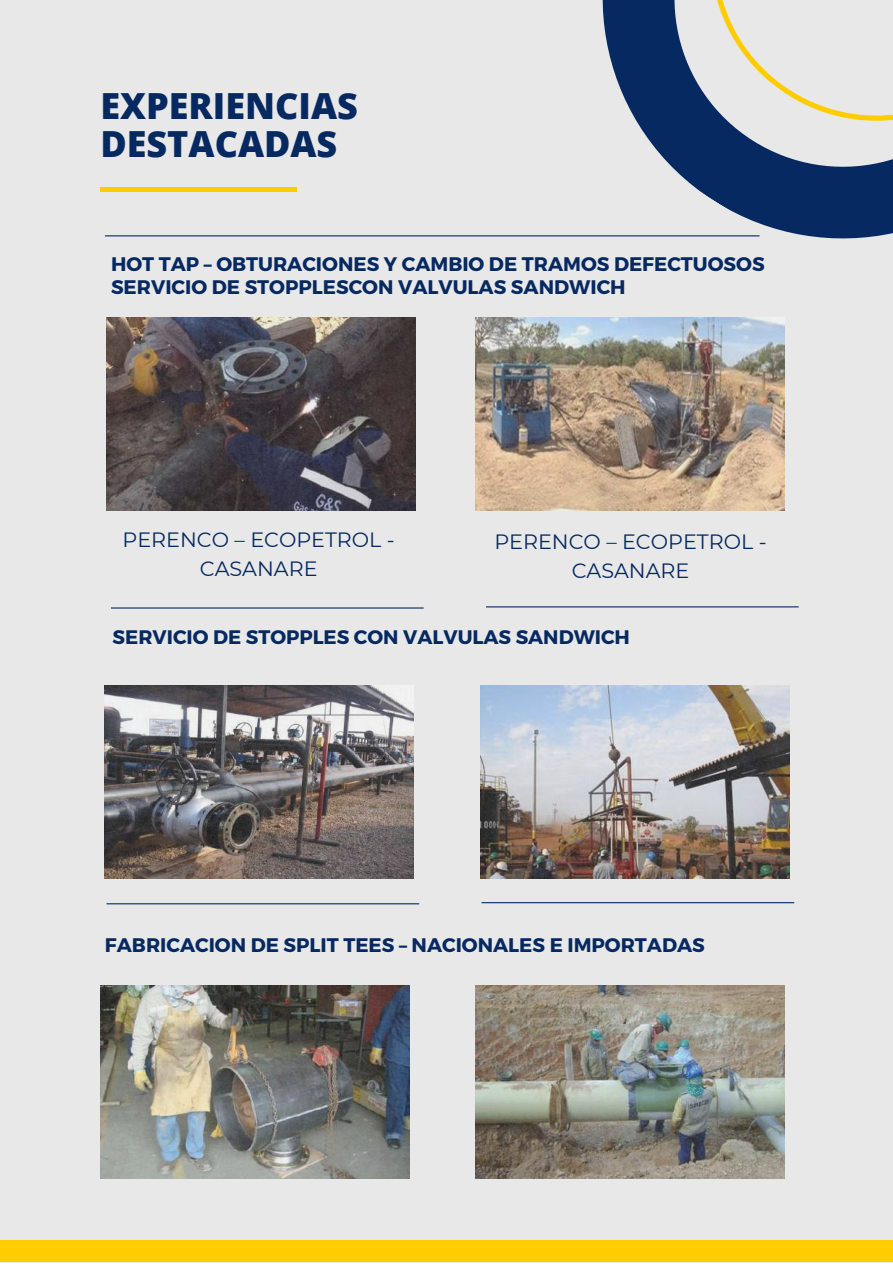
<style>
.page{position:relative;width:893px;height:1264px;background:#fff}
.page>*{position:absolute;margin:0;border:0;box-sizing:border-box;transform-origin:0 0}
.t1{font:800 36px/38.2px "Open Sans";color:#062961}
.t2{font:20.7px/29.2px "Montserrat";color:#062961;text-align:center}
.t3{font:700 19.65px/22.5px "Montserrat";color:#062961}
.t4{font:700 19.5px "Montserrat";color:#062961}
</style>
<div class="page">
<div style="left:0;top:0;width:892px;height:1262px;background:#e8e8e8"></div>
<div style="left:100px;top:187px;width:197px;height:5px;background:#fc0"></div>
<hr style="left:105px;top:235px;width:654px;height:1px;background:#062961">
<img style="left:106px;top:317px;width:309px;height:193px">
<img style="left:476px;top:317px;width:308px;height:193px">
<hr style="left:111px;top:607px;width:312px;height:1px;background:#062961">
<img style="left:105px;top:685px;width:309px;height:193px">
<hr style="left:486px;top:606px;width:312px;height:1px;background:#062961">
<img style="left:480px;top:685px;width:309px;height:193px">
<svg style="left:511px;top:0;width:381px;height:329px"></svg>
<div style="left:0;top:1240px;width:892px;height:22px;background:#fc0"></div>
<svg style="left:645px;top:0;width:247px;height:186px"></svg>
<hr style="left:106px;top:903px;width:313px;height:1px;background:#062961">
<img style="left:100px;top:985px;width:309px;height:193px">
<hr style="left:481px;top:902px;width:313px;height:1px;background:#062961">
<img style="left:476px;top:985px;width:308px;height:193px">
<h1 class="t1" style="left:100px;top:86px;width:259px">EXPERIENCIAS<br>DESTACADAS</h1>
<p class="t3" style="left:111px;top:252px;width:655px">HOT TAP – OBTURACIONES Y CAMBIO DE TRAMOS DEFECTUOSOS<br>SERVICIO DE STOPPLESCON VALVULAS SANDWICH</p>
<p class="t2" style="left:123px;top:524px;width:273px">PERENCO – ECOPETROL -<br>CASANARE</p>
<p class="t2" style="left:494px;top:527px;width:273px">PERENCO – ECOPETROL -<br>CASANARE</p>
<p class="t4" style="left:113px;top:624px;width:519px">SERVICIO DE STOPPLES CON VALVULAS SANDWICH</p>
<p class="t3" style="left:105px;top:932px;width:601px">FABRICACION DE SPLIT TEES – NACIONALES E IMPORTADAS</p>
</div>
